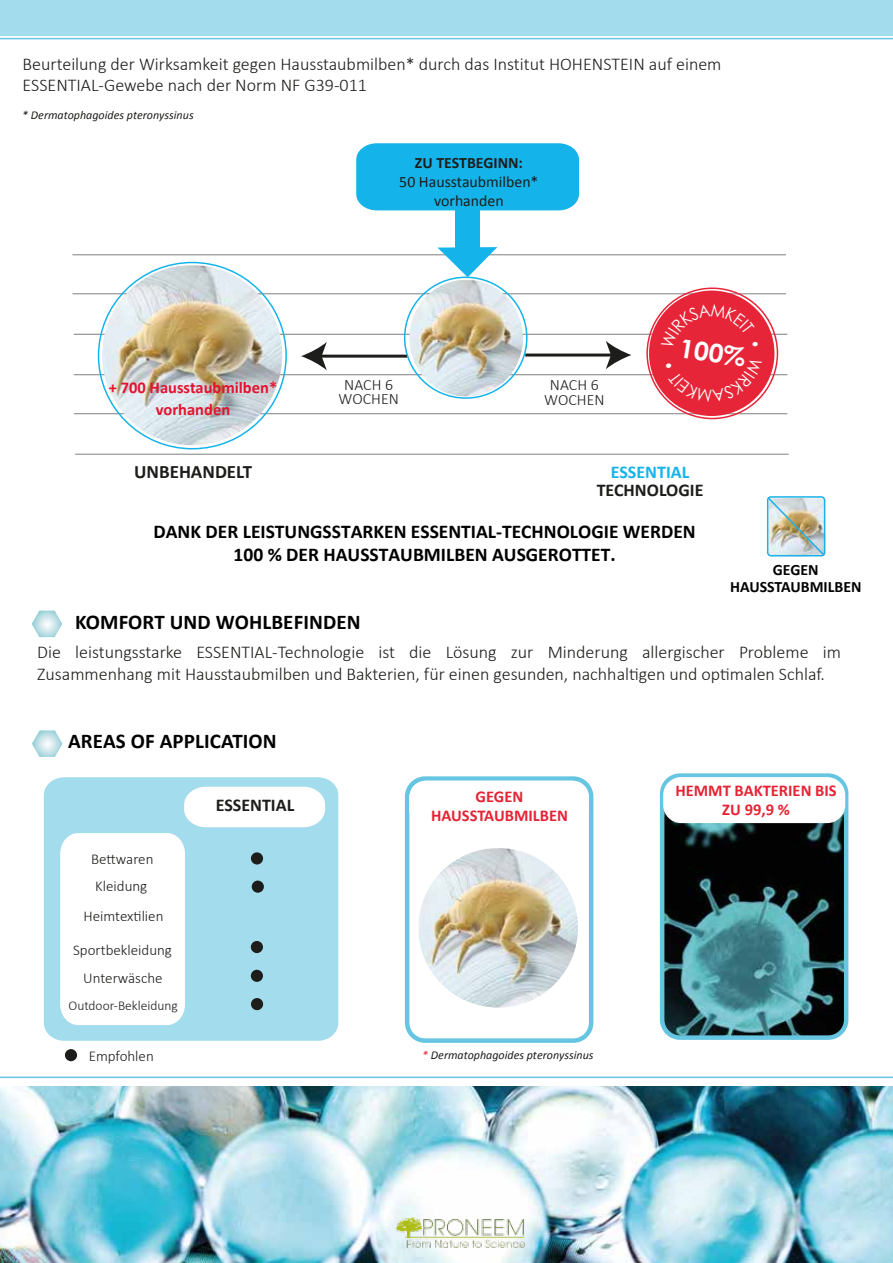
<style>
.page{position:relative;width:893px;height:1263px;background:#fff}
.page>*{position:absolute;margin:0;border:0;box-sizing:border-box;transform-origin:0 0}
.t1{font:700 25.5px "Century Gothic";color:#fff}
.t2{font:700 21px "Calibri";letter-spacing:.005em;color:#000}
.t3{font:700 19.5px/23.4px "Calibri";color:#000;text-align:center}
.t4{font:700 19.05px "Calibri";color:#1d1d1b}
.t5{font:300 18px/21.6px "Calibri";color:#1d1d1b}
.t6{font:700 18px "Calibri";color:#1d1d1b}
.t7{font:700 18px "Calibri";color:#14b4ea}
.t8{font:700 16.5px/19.5px "Calibri";color:#e62334;text-align:center}
.t9{font:700 16.5px/22.2px "Calibri";color:#e4122f;text-align:center}
.t10{font:15.9px/19px "Calibri";color:#1d1d1b;text-align:center}
.t11{font:300 15.9px/14.2px "Calibri";color:#1d1d1b;text-align:center}
.t12{font:700 15.9px/17.4px "Calibri";color:#020202;text-align:center}
.t13{font:700 15.9px "Calibri";color:#1d1d1b}
.t14{font:300 15px/28px "Calibri";color:#1d1d1b;text-align:center}
.t15{font:300 13.5px "Calibri";color:#1d1d1b}
.t16{font:italic 12px "Calibri";color:#1d1d1b}
.s1{color:#e62638}
</style>
<div class="page">
<img style="left:0;top:1086px;width:893px;height:177px">
<div style="left:44px;top:777px;width:294px;height:264px;background:#a3dced"></div>
<svg style="left:32px;top:611px;width:30px;height:26px"></svg>
<svg style="left:32px;top:730px;width:31px;height:27px"></svg>
<svg style="left:60px;top:833px;width:125px;height:192px"></svg>
<div style="left:65px;top:1049px;width:12px;height:12px;background:#1d1d1b;border-radius:50%"></div>
<svg style="left:184px;top:787px;width:141px;height:40px"></svg>
<div style="left:0;top:0;width:893px;height:36px;background:#a3dced"></div>
<hr style="left:0;top:38px;width:893px;height:1px;background:#66c6e2">
<hr style="left:0;top:1076px;width:893px;height:2px;background:#66c6e2">
<img style="left:396px;top:1218px;width:128px;height:30px">
<div style="left:251px;top:852px;width:12px;height:12px;background:#1d1d1b;border-radius:50%"></div>
<div style="left:252px;top:880px;width:12px;height:13px;background:#1d1d1b;border-radius:50%"></div>
<div style="left:251px;top:941px;width:12px;height:12px;background:#1d1d1b;border-radius:50%"></div>
<div style="left:251px;top:970px;width:12px;height:12px;background:#1d1d1b;border-radius:50%"></div>
<div style="left:251px;top:998px;width:12px;height:12px;background:#1d1d1b;border-radius:50%"></div>
<div style="left:405px;top:776px;width:188px;height:267px;border:4px solid #66c6e2;border-radius:18px"></div>
<img style="left:665px;top:778px;width:178px;height:257px">
<div style="left:660px;top:773px;width:188px;height:267px;border:4px solid #66c6e2;border-radius:18px"></div>
<div style="left:409px;top:780px;width:180px;height:46px;background:#fff;border-radius:18px"></div>
<div style="left:663px;top:777px;width:182px;height:46px;background:#fff;border-radius:18px"></div>
<img style="left:766px;top:496px;width:59px;height:61px">
<img style="left:418px;top:848px;width:160px;height:159px;border-radius:80px">
<div style="left:455px;top:210px;width:24px;height:48px;background:#14b4ea"></div>
<div style="left:356px;top:143px;width:223px;height:67px;background:#14b4ea"></div>
<hr style="left:73px;top:254px;width:713px;height:1px;background:#7f7f80">
<hr style="left:73px;top:293px;width:713px;height:1px;background:#7f7f80">
<hr style="left:74px;top:334px;width:713px;height:1px;background:#7f7f80">
<hr style="left:74px;top:374px;width:713px;height:1px;background:#7f7f80">
<hr style="left:74px;top:413px;width:713px;height:1px;background:#7f7f80">
<hr style="left:75px;top:454px;width:714px;height:1px;background:#7f7f80">
<hr style="left:525px;top:354px;width:88px;height:3px;background:#1d1d1c">
<svg style="left:606px;top:341px;width:25px;height:28px"></svg>
<hr style="left:319px;top:355px;width:88px;height:3px;background:#1d1d1c">
<svg style="left:301px;top:342px;width:26px;height:28px"></svg>
<svg style="left:437px;top:247px;width:60px;height:30px"></svg>
<div style="left:404px;top:277px;width:124px;height:122px;border:2px solid #14b4ea;border-radius:50%"></div>
<div style="left:649px;top:291px;width:125px;height:125px;background:#e62638;border-radius:50%"></div>
<img style="left:102px;top:265px;width:180px;height:180px;border-radius:90px">
<img style="left:409px;top:280px;width:114px;height:116px">
<svg style="left:661px;top:304px;width:97px;height:13px"></svg>
<svg style="left:666px;top:391px;width:96px;height:11px"></svg>
<p class="t5" style="left:23px;top:53px;width:700px">Beurteilung der Wirksamkeit gegen Hausstaubmilben* durch das Institut HOHENSTEIN auf einem<br>ESSENTIAL-Gewebe nach der Norm NF G39-011</p>
<p class="t16" style="left:22px;top:107px;width:173px">* Dermatophagoides pteronyssinus</p>
<p class="t13" style="left:415px;top:152px;width:109px">ZU TESTBEGINN:</p>
<p class="t10" style="left:399px;top:172px;width:141px">50 Hausstaubmilben* vorhanden</p>
<p class="t9" style="left:109px;top:376px;width:170px">+ 700 Hausstaubmilben* vorhanden</p>
<p class="t11" style="left:339px;top:377px;width:62px">NACH 6<br>WOCHEN</p>
<p class="t11" style="left:544px;top:378px;width:62px">NACH 6<br>WOCHEN</p>
<h1 class="t1" style="left:682px;top:332px;width:68px;rotate:9deg">100%</h1>
<p class="t4" style="left:134px;top:459px;width:120px">UNBEHANDELT</p>
<p class="t7" style="left:611px;top:460px;width:80px">ESSENTIAL</p>
<p class="t6" style="left:597px;top:478px;width:108px">TECHNOLOGIE</p>
<p class="t3" style="left:154px;top:520px;width:544px">DANK DER LEISTUNGSSTARKEN ESSENTIAL-TECHNOLOGIE WERDEN<br>100 % DER HAUSSTAUBMILBEN AUSGEROTTET.</p>
<p class="t12" style="left:730px;top:561px;width:133px">GEGEN<br>HAUSSTAUBMILBEN</p>
<p class="t2" style="left:75px;top:608px;width:287px">KOMFORT UND WOHLBEFINDEN</p>
<p class="t5" style="left:37px;top:641px;width:805px">Die leistungsstarke ESSENTIAL-Technologie ist die Lösung zur Minderung allergischer Probleme im<br>Zusammenhang mit Hausstaubmilben und Bakterien, für einen gesunden, nachhaltigen und optimalen Schlaf.</p>
<p class="t2" style="left:68px;top:728px;width:210px">AREAS OF APPLICATION</p>
<p class="t14" style="left:91px;top:845px;width:64px">Bettwaren</p>
<p class="t14" style="left:95px;top:872px;width:54px">Kleidung</p>
<p class="t14" style="left:83px;top:902px;width:82px">Heimtextilien</p>
<p class="t14" style="left:73px;top:936px;width:100px">Sportbekleidung<br>Unterwäsche</p>
<p class="t15" style="left:69px;top:997px;width:111px">Outdoor-Bekleidung</p>
<p class="t14" style="left:89px;top:1042px;width:67px">Empfohlen</p>
<p class="t6" style="left:216px;top:793px;width:80px">ESSENTIAL</p>
<p class="t8" style="left:431px;top:786px;width:138px">GEGEN<br>HAUSSTAUBMILBEN</p>
<p class="t8" style="left:675px;top:780px;width:163px">HEMMT BAKTERIEN BIS<br>ZU 99,9 %</p>
<p class="t16" style="left:422px;top:1046px;width:173px"><span class="s1">*</span> Dermatophagoides pteronyssinus</p>
</div>
